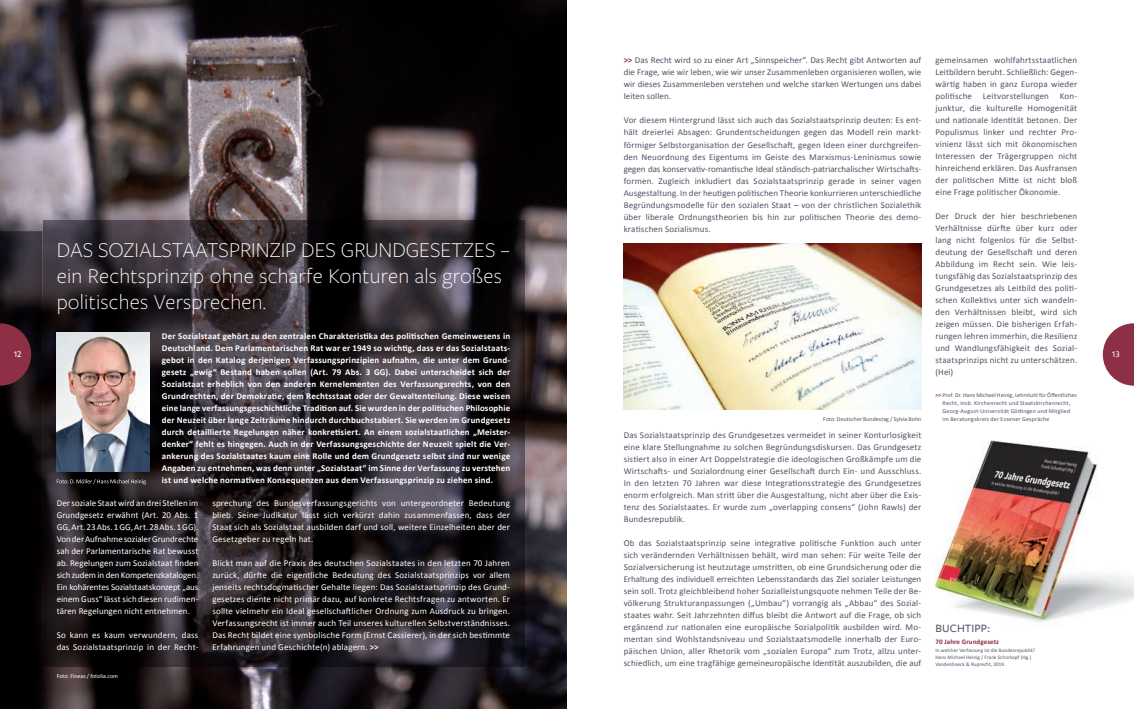
<style>
.page{position:relative;width:1134px;height:709px;background:#fff}
.page>*{position:absolute;margin:0;border:0;box-sizing:border-box;transform-origin:0 0}
.t1{font:300 22px/26px "Freight Sans Pro";letter-spacing:.01em;color:#fff}
.t2{font:500 11.7px "Freight Sans Pro";letter-spacing:.01em;color:#525266}
.t3{font:9px/12px "Calibri";letter-spacing:.015em;color:#525266;text-align:justify}
.t4{font:9px/12px "Calibri";letter-spacing:.015em;color:#fff;text-align:justify}
.t5{font:700 9px/12px "Calibri";letter-spacing:.02em;color:#fff;text-align:justify}
.t6{font:700 7px "Calibri";letter-spacing:.01em;color:#8d2f45}
.t7{font:6px/8px "Calibri";letter-spacing:.03em;color:#525266}
.t8{font:6px "Calibri";color:#525266}
.t9{font:6px "Calibri";color:#fff}
.t10{font:5.2px/7px "Calibri";letter-spacing:.01em;color:#525266}
.s1{font-weight:700;color:#8d2f45}
.s2{font-weight:700}
</style>
<div class="page">
<img style="left:877px;top:407px;width:257px;height:215px">
<svg style="left:1103px;top:323px;width:31px;height:63px"></svg>
<img style="left:0;top:0;width:567px;height:709px">
<svg style="left:43px;top:220px;width:481px;height:446px;background:#2a242a"></svg>
<div style="left:0;top:227px;width:46px;height:451px;background:#231f20;opacity:.6"></div>
<svg style="left:0;top:231px;width:43px;height:446px;background:#170e11"></svg>
<img style="left:57px;top:332px;width:93px;height:139px">
<svg style="left:57px;top:479px;width:89px;height:5px"></svg>
<img style="left:624px;top:243px;width:297px;height:166px">
<p class="t3" style="left:624px;top:54px;width:299px"><span class="s1">&gt;&gt;</span> Das Recht wird so zu einer Art „Sinnspeicher“. Das Recht gibt Antworten auf die Frage, wie wir leben, wie wir unser Zusammenleben organisieren wollen, wie wir dieses Zusammenleben verstehen und welche starken Wertungen uns dabei leiten sollen.</p>
<p class="t3" style="left:624px;top:114px;width:299px">Vor diesem Hintergrund lässt sich auch das Sozialstaatsprinzip deuten: Es ent&shy;hält dreierlei Absagen: Grundentscheidungen gegen das Modell rein markt&shy;förmiger Selbstorganisation der Gesellschaft, gegen Ideen einer durchgreifen&shy;den Neuordnung des Eigentums im Geiste des Marxismus-Leninismus sowie gegen das konservativ-romantische Ideal ständisch-patriarchalischer Wirtschafts&shy;formen. Zugleich inkludiert das Sozialstaatsprinzip gerade in seiner vagen Ausgestaltung. In der heutigen politischen Theorie konkurrieren unterschiedliche Begründungsmodelle für den sozialen Staat – von der christlichen Sozialethik über liberale Ordnungstheorien bis hin zur politischen Theorie des demo&shy;kratischen Sozialismus.</p>
<p class="t3" style="left:935px;top:54px;width:143px">gemeinsamen wohlfahrtsstaatlichen Leitbildern beruht. Schließlich: Gegen&shy;wärtig haben in ganz Europa wieder politische Leitvorstellungen Kon&shy;junktur, die kulturelle Homogenität und nationale Identität betonen. Der Populismus linker und rechter Pro&shy;vinienz lässt sich mit ökonomischen Interessen der Trägergruppen nicht hinreichend erklären. Das Ausfransen der politischen Mitte ist nicht bloß eine Frage politischer Ökonomie.</p>
<p class="t3" style="left:935px;top:210px;width:143px">Der Druck der hier beschriebenen Verhältnisse dürfte über kurz oder lang nicht folgenlos für die Selbst&shy;deutung der Gesellschaft und deren Abbildung im Recht sein. Wie leis&shy;tungsfähig das Sozialstaatsprinzip des Grundgesetzes als Leitbild des politi&shy;schen Kollektivs unter sich wandeln&shy;den Verhältnissen bleibt, wird sich zeigen müssen. Die bisherigen Erfah&shy;rungen lehren immerhin, die Resilienz und Wandlungsfähigkeit des Sozial&shy;staatsprinzips nicht zu unterschätzen. (Hei)</p>
<p class="t7" style="left:943px;top:390px;width:136px;text-indent:-7px"><span class="s1">&gt;&gt;</span> Prof. Dr. Hans Michael Heinig, Lehrstuhl für Öffentliches Recht, insb. Kirchenrecht und Staatskirchenrecht, Georg-August-Universität Göttingen und Mitglied im Beratungskreis der Essener Gespräche</p>
<h1 class="t1" style="left:57px;top:236px;width:455px">DAS SOZIALSTAATSPRINZIP DES GRUNDGESETZES – ein Rechtsprinzip ohne scharfe Konturen als großes politisches Versprechen.</h1>
<p class="t5" style="left:162px;top:330px;width:350px">Der Sozialstaat gehört zu den zentralen Charakteristika des politischen Gemeinwesens in Deutschland. Dem Parlamentarischen Rat war er 1949 so wichtig, dass er das Sozialstaats&shy;gebot in den Katalog derjenigen Verfassungsprinzipien aufnahm, die unter dem Grund&shy;gesetz „ewig“ Bestand haben sollen (Art. 79 Abs. 3 GG). Dabei unterscheidet sich der Sozialstaat erheblich von den anderen Kernelementen des Verfassungsrechts, von den Grundrechten, der Demokratie, dem Rechtsstaat oder der Gewaltenteilung. Diese weisen eine lange verfassungsgeschichtliche Tradition auf. Sie wurden in der politischen Philosophie der Neuzeit über lange Zeiträume hindurch durchbuchstabiert. Sie werden im Grundgesetz durch detaillierte Regelungen näher konkretisiert. An einem sozialstaatlichen „Meister&shy;denker“ fehlt es hingegen. Auch in der Verfassungsgeschichte der Neuzeit spielt die Ver&shy;ankerung des Sozialstaates kaum eine Rolle und dem Grundgesetz selbst sind nur wenige Angaben zu entnehmen, was denn unter „Sozialstaat“ im Sinne der Verfassung zu verstehen ist und welche normativen Konsequenzen aus dem Verfassungsprinzip zu ziehen sind.</p>
<p class="t4" style="left:14px;top:347px;width:9px">12</p>
<p class="t4" style="left:1112px;top:347px;width:9px">13</p>
<p class="t8" style="left:823px;top:415px;width:100px">Foto: Deutscher Bundestag / Sylvia Bohn</p>
<p class="t3" style="left:624px;top:428px;width:299px">Das Sozialstaatsprinzip des Grundgesetzes vermeidet in seiner Konturlosigkeit eine klare Stellungnahme zu solchen Begründungsdiskursen. Das Grundgesetz sistiert also in einer Art Doppelstrategie die ideologischen Großkämpfe um die Wirtschafts- und Sozialordnung einer Gesellschaft durch Ein- und Ausschluss.<br>In den letzten 70 Jahren war diese Integrationsstrategie des Grundgesetzes enorm erfolgreich. Man stritt über die Ausgestaltung, nicht aber über die Exis&shy;tenz des Sozialstaates. Er wurde zum „overlapping consens“ (John Rawls) der Bundesrepublik.</p>
<p class="t3" style="left:624px;top:536px;width:299px">Ob das Sozialstaatsprinzip seine integrative politische Funktion auch unter sich verändernden Verhältnissen behält, wird man sehen: Für weite Teile der Sozialversicherung ist heutzutage umstritten, ob eine Grundsicherung oder die Erhaltung des individuell erreichten Lebensstandards das Ziel sozialer Leistungen sein soll. Trotz gleichbleibend hoher Sozialleistungsquote nehmen Teile der Be&shy;völkerung Strukturanpassungen („Umbau“) vorrangig als „Abbau“ des Sozial&shy;staates wahr. Seit Jahrzehnten diffus bleibt die Antwort auf die Frage, ob sich ergänzend zur nationalen eine europäische Sozialpolitik ausbilden wird. Mo&shy;mentan sind Wohlstandsniveau und Sozialstaatsmodelle innerhalb der Euro&shy;päischen Union, aller Rhetorik vom „sozialen Europa“ zum Trotz, allzu unter&shy;schiedlich, um eine tragfähige gemeineuropäische Identität auszubilden, die auf</p>
<p class="t4" style="left:212px;top:496px;width:299px">sprechung des Bundesverfassungsgerichts von untergeordneter Bedeutung blieb. Seine Judikatur lässt sich verkürzt dahin zusammenfassen, dass der Staat sich als Sozialstaat ausbilden darf und soll, weitere Einzelheiten aber der Gesetzgeber zu regeln hat.</p>
<p class="t4" style="left:212px;top:556px;width:299px">Blickt man auf die Praxis des deutschen Sozialstaates in den letzten 70 Jahren zurück, dürfte die eigentliche Bedeutung des Sozialstaatsprinzips vor allem jenseits rechtsdogmatischer Gehalte liegen: Das Sozialstaatsprinzip des Grund&shy;gesetzes diente nicht primär dazu, auf konkrete Rechtsfragen zu antworten. Er sollte vielmehr ein Ideal gesellschaftlicher Ordnung zum Ausdruck zu bringen.<br>Verfassungsrecht ist immer auch Teil unseres kulturellen Selbstverständnisses.<br>Das Recht bildet eine symbolische Form (Ernst Cassierer), in der sich bestimmte Erfahrungen und Geschichte(n) ablagern. <span class="s2">&gt;&gt;</span></p>
<p class="t4" style="left:57px;top:496px;width:143px">Der soziale Staat wird an drei Stellen im Grundgesetz erwähnt (Art. 20 Abs. 1<br>GG, Art. 23 Abs. 1 GG, Art. 28 Abs. 1 GG).<br>Von der Aufnahme sozialer Grundrechte sah der Parlamentarische Rat bewusst ab. Regelungen zum Sozialstaat finden sich zudem in den Kompetenzkatalogen.<br>Ein kohärentes Sozialstaatskonzept „aus einem Guss“ lässt sich diesen rudimen&shy;tären Regelungen nicht entnehmen.</p>
<p class="t4" style="left:57px;top:628px;width:143px">So kann es kaum verwundern, dass das Sozialstaatsprinzip in der Recht-</p>
<p class="t2" style="left:935px;top:621px;width:56px">BUCHTIPP:</p>
<p class="t6" style="left:935px;top:637px;width:65px">70 Jahre Grundgesetz</p>
<p class="t10" style="left:935px;top:646px;width:101px">In welcher Verfassung ist die Bundesrepublik?<br>Hans Michael Heinig / Frank Schorkopf (Hg.)<br>Vandenhoeck &amp; Ruprecht, 2019.</p>
<p class="t9" style="left:57px;top:672px;width:63px">Foto: Fineas / fotolia.com</p>
</div>
